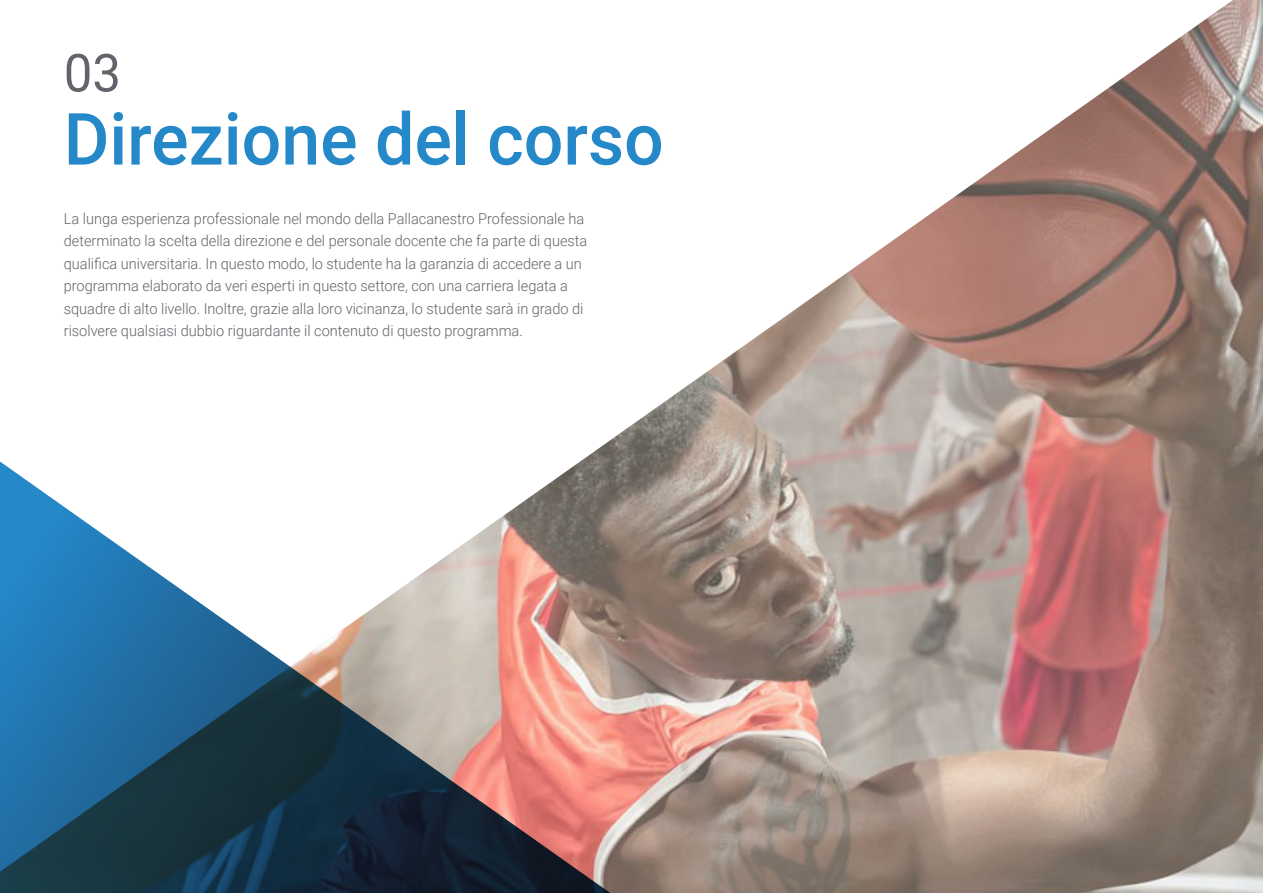
<style>
.page{position:relative;width:1263px;height:893px;background:#fff}
.page>*{position:absolute;margin:0;border:0;box-sizing:border-box;transform-origin:0 0}
.t1{font:500 72px "Roboto";color:#2488c9}
.t2{font:52.5px "Roboto";color:#61646a}
.t3{font:300 15px/22.5px "Roboto";color:#61646a}
</style>
<div class="page">
<img style="left:602px;top:0;width:661px;height:893px">
<svg style="left:0;top:446px;width:640px;height:447px"></svg>
<h2 class="t2" style="left:64px;top:36px;width:59px">03</h2>
<h1 class="t1" style="left:64px;top:89px;width:601px">Direzione del corso</h1>
<p class="t3" style="left:64px;top:207px;width:525px">La lunga esperienza professionale nel mondo della Pallacanestro Professionale ha determinato la scelta della direzione e del personale docente che fa parte di questa qualifica universitaria. In questo modo, lo studente ha la garanzia di accedere a un programma elaborato da veri esperti in questo settore, con una carriera legata a squadre di alto livello. Inoltre, grazie alla loro vicinanza, lo studente sarà in grado di risolvere qualsiasi dubbio riguardante il contenuto di questo programma.</p>
</div>
